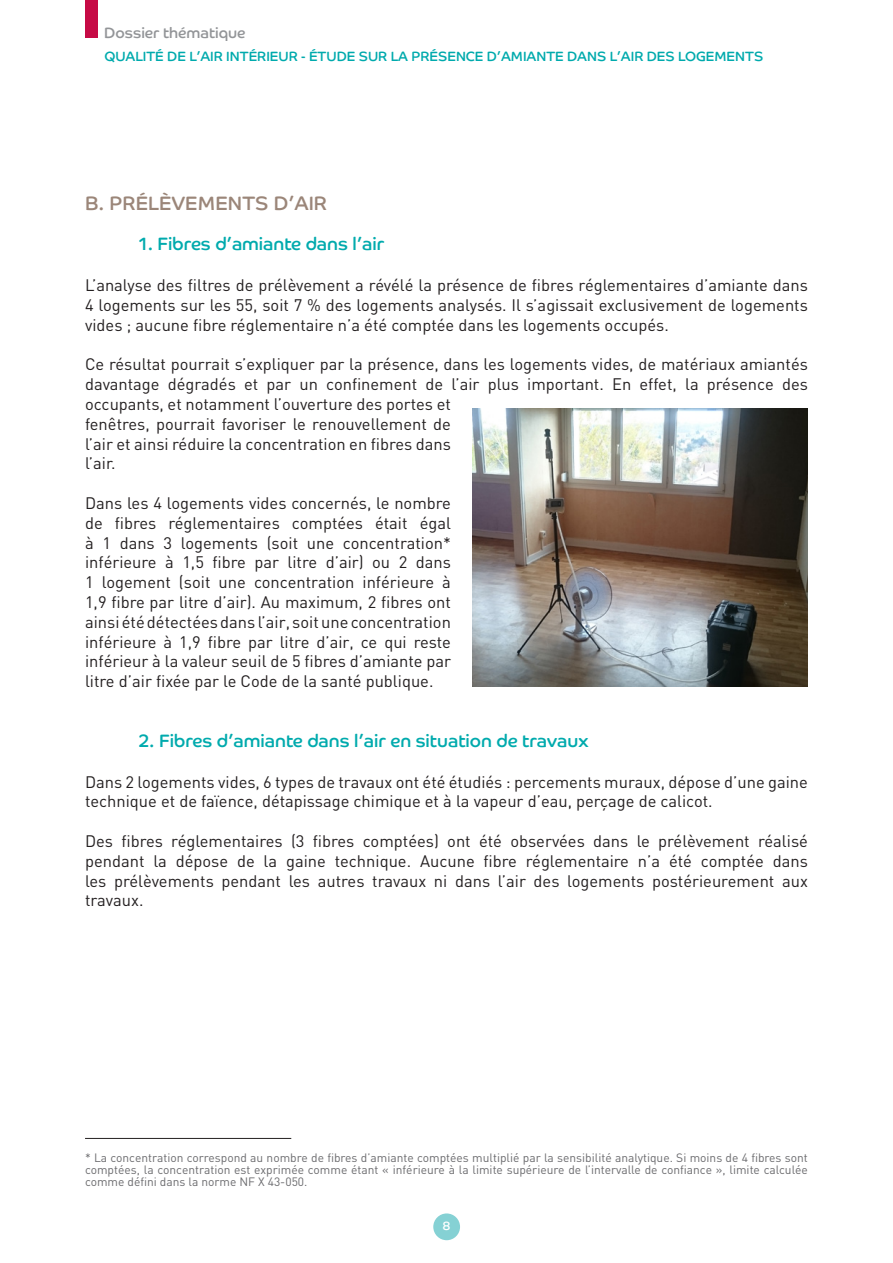
<style>
.page{position:relative;width:893px;height:1263px;background:#fff}
.page>*{position:absolute;margin:0;border:0;box-sizing:border-box;transform-origin:0 0}
.t1{font:19.5px "Co Headline";letter-spacing:.005em;color:#9b8679}
.t2{font:18px "Co Headline";color:#00aaad}
.t3{font:16.5px/19.8px "DIN";color:#231f20;text-align:justify}
.t4{font:15px "Co Headline";color:#939598}
.t5{font:13.5px "Co Headline";color:#00aaad}
.t6{font:12px/12px "DIN";color:#6b6b6e;text-align:justify}
.t7{font:12px "Co Headline";color:#fff}
</style>
<div class="page">
<div style="left:433px;top:1213px;width:27px;height:27px;background:#85d1d4;border-radius:50%"></div>
<div style="left:85px;top:0;width:13px;height:37px;background:#c60a45"></div>
<img style="left:472px;top:408px;width:336px;height:279px">
<hr style="left:85px;top:1138px;width:206px;height:1px;background:#231f20">
<p class="t4" style="left:104px;top:23px;width:143px">Dossier thématique</p>
<p class="t5" style="left:105px;top:48px;width:660px">QUALITÉ DE L’AIR INTÉRIEUR - ÉTUDE SUR LA PRÉSENCE D’AMIANTE DANS L’AIR DES LOGEMENTS</p>
<p class="t1" style="left:85px;top:191px;width:244px">B. PRÉLÈVEMENTS D’AIR</p>
<p class="t2" style="left:139px;top:233px;width:247px">1. Fibres d’amiante dans l’air</p>
<p class="t3" style="left:85px;top:275px;width:724px">L’analyse des filtres de prélèvement a révélé la présence de fibres réglementaires d’amiante dans 4 logements sur les 55, soit 7 % des logements analysés. Il s’agissait exclusivement de logements vides ; aucune fibre réglementaire n’a été comptée dans les logements occupés.</p>
<p class="t3" style="left:85px;top:354px;width:724px;text-align:left">Ce résultat pourrait s’expliquer par la présence, dans les logements vides, de matériaux amiantés davantage dégradés et par un confinement de l’air plus important. En effet, la présence des occupants, et notamment l’ouverture des portes et<br>fenêtres, pourrait favoriser le renouvellement de<br>l’air et ainsi réduire la concentration en fibres dans<br>l’air.</p>
<p class="t3" style="left:85px;top:493px;width:367px">Dans les 4 logements vides concernés, le nombre de fibres réglementaires comptées était égal à 1 dans 3 logements (soit une concentration* inférieure à 1,5 fibre par litre d’air) ou 2 dans 1 logement (soit une concentration inférieure à 1,9 fibre par litre d’air). Au maximum, 2 fibres ont ainsi été détectées dans l’air, soit une concentration inférieure à 1,9 fibre par litre d’air, ce qui reste inférieur à la valeur seuil de 5 fibres d’amiante par litre d’air fixée par le Code de la santé publique.</p>
<p class="t2" style="left:139px;top:730px;width:451px">2. Fibres d’amiante dans l’air en situation de travaux</p>
<p class="t3" style="left:85px;top:771px;width:724px">Dans 2 logements vides, 6 types de travaux ont été étudiés : percements muraux, dépose d’une gaine technique et de faïence, détapissage chimique et à la vapeur d’eau, perçage de calicot.</p>
<p class="t3" style="left:85px;top:831px;width:724px">Des fibres réglementaires (3 fibres comptées) ont été observées dans le prélèvement réalisé pendant la dépose de la gaine technique. Aucune fibre réglementaire n’a été comptée dans les prélèvements pendant les autres travaux ni dans l’air des logements postérieurement aux travaux.</p>
<p class="t6" style="left:85px;top:1151px;width:724px">* La concentration correspond au nombre de fibres d’amiante comptées multiplié par la sensibilité analytique. Si moins de 4 fibres sont comptées, la concentration est exprimée comme étant « inférieure à la limite supérieure de l’intervalle de confiance », limite calculée comme défini dans la norme NF X 43-050.</p>
<p class="t7" style="left:442px;top:1219px;width:10px">8</p>
</div>
